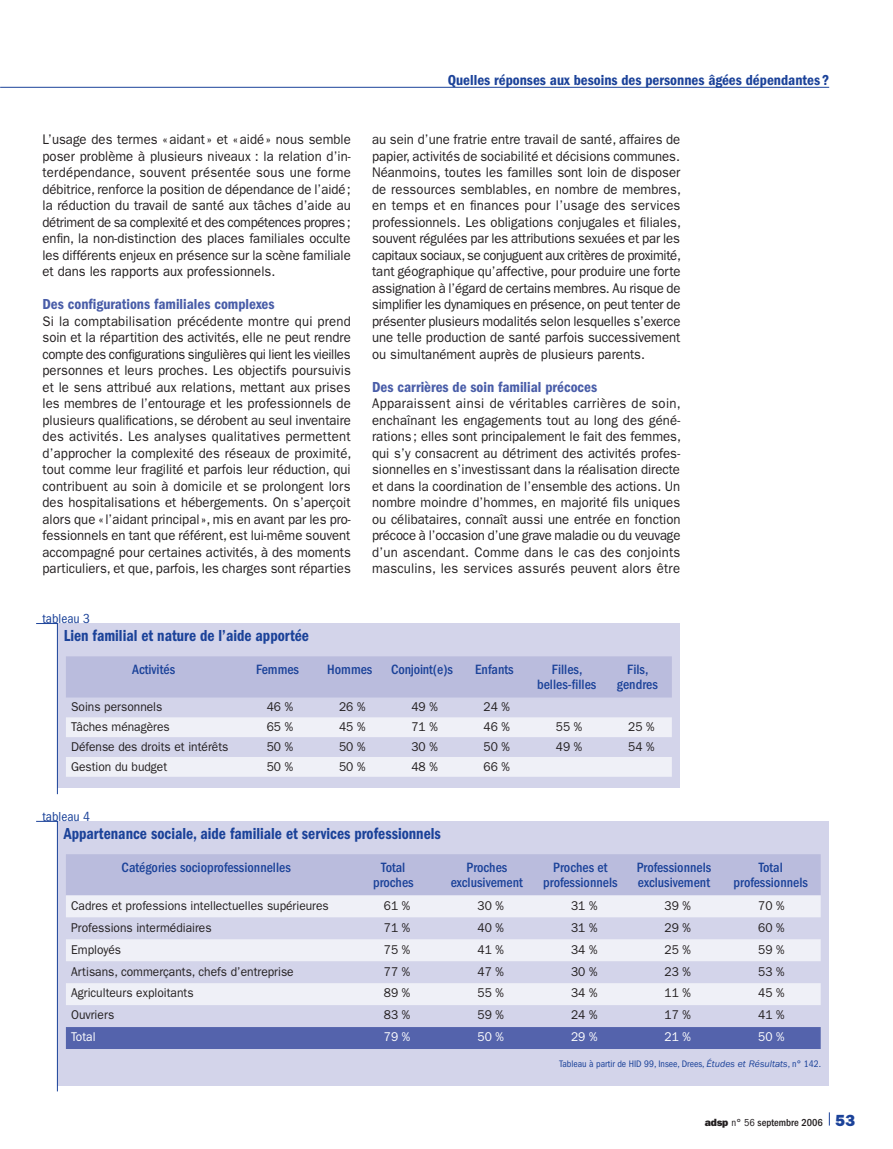
<style>
.page{position:relative;width:893px;height:1149px;background:#fff}
.page>*{position:absolute;margin:0;border:0;box-sizing:border-box;transform-origin:0 0}
.t1{font:16.5px "ITC Franklin Gothic Std Dm Cd";color:#1b4299;scale:.94 1}
.t2{font:15px "ITC Franklin Gothic Std Dm Cd";color:#495da8}
.t3{font:15px "ITC Franklin Gothic Std Dm Cd";color:#1b4299}
.t4{font:13.95px/16.5px "ITC Franklin Gothic Std";color:#231f20;text-align:justify;scale:.94 1}
.t5{font:500 condensed 13.95px/14.5px "ITC Franklin Gothic Std";color:#1b4299;text-align:center}
.t6{font:condensed 13.5px "ITC Franklin Gothic Std";color:#1b4299}
.t7{font:12.75px "ITC Franklin Gothic Std";color:#231f20;scale:.94 1}
.t8{font:12.75px "ITC Franklin Gothic Std";color:#fff;scale:.94 1}
.t9{font:500 condensed 10.5px "ITC Franklin Gothic Std";color:#231f20}
.t10{font:condensed 9.75px "ITC Franklin Gothic Std";color:#1b4299}
.s1{font-style:italic;font-stretch:normal}
.s2{font-family:"ITC Franklin Gothic Std Hvy";font-weight:400;font-stretch:normal}
.s3{font-weight:400}
.s4{font-family:"ITC Franklin Gothic Std Hvy";font-weight:400;font-stretch:normal;font-size:16.2px;color:#1b4299}
</style>
<div class="page">
<hr style="left:0;top:87px;width:829px;height:1px;background:#1b4299">
<svg style="left:829px;top:1112px;width:1px;height:13px"></svg>
<div style="left:57px;top:623px;width:623px;height:165px;background:#d3d4ea"></div>
<svg style="left:36px;top:623px;width:22px;height:171px"></svg>
<div style="left:66px;top:656px;width:606px;height:41px;background:#babcdd"></div>
<svg style="left:66px;top:717px;width:606px;height:59px"></svg>
<div style="left:57px;top:821px;width:772px;height:263px;background:#d3d4ea"></div>
<svg style="left:36px;top:820px;width:22px;height:271px"></svg>
<div style="left:66px;top:854px;width:755px;height:41px;background:#babcdd"></div>
<svg style="left:66px;top:895px;width:755px;height:109px;fill:#eff0f7"></svg>
<div style="left:66px;top:1027px;width:755px;height:21px;background:#5463ac"></div>
<p class="t4" style="left:43px;top:131px;width:330px">L’usage des termes «aidant » et «aidé» nous semble poser problème à plusieurs niveaux : la relation d’in&shy;terdépendance, souvent présentée sous une forme débitrice, renforce la position de dépendance de l’aidé; la réduction du travail de santé aux tâches d’aide au détriment de sa complexité et des compétences propres; enfin, la non-distinction des places familiales occulte les différents enjeux en présence sur la scène familiale et dans les rapports aux professionnels.</p>
<p class="t2" style="left:43px;top:295px;width:234px">Des configurations familiales complexes</p>
<p class="t4" style="left:43px;top:313px;width:330px">Si la comptabilisation précédente montre qui prend soin et la répartition des activités, elle ne peut rendre compte des configurations singulières qui lient les vieilles personnes et leurs proches. Les objectifs poursuivis et le sens attribué aux relations, mettant aux prises les membres de l’entourage et les professionnels de plusieurs qualifications, se dérobent au seul inventaire des activités. Les analyses qualitatives permettent d’approcher la complexité des réseaux de proximité, tout comme leur fragilité et parfois leur réduction, qui contribuent au soin à domicile et se prolongent lors des hospitalisations et hébergements. On s’aperçoit alors que « l’aidant principal », mis en avant par les pro&shy;fessionnels en tant que référent, est lui-même souvent accompagné pour certaines activités, à des moments particuliers, et que, parfois, les charges sont réparties</p>
<p class="t3" style="left:448px;top:71px;width:383px">Quelles réponses aux besoins des personnes âgées dépendantes ?</p>
<p class="t4" style="left:372px;top:131px;width:330px">au sein d’une fratrie entre travail de santé, affaires de papier, activités de sociabilité et décisions communes.<br>Néanmoins, toutes les familles sont loin de disposer de ressources semblables, en nombre de membres, en temps et en finances pour l’usage des services professionnels. Les obligations conjugales et filiales, souvent régulées par les attributions sexuées et par les capitaux sociaux, se conjuguent aux critères de proximité, tant géographique qu’affective, pour produire une forte assignation à l’égard de certains membres. Au risque de simplifier les dynamiques en présence, on peut tenter de présenter plusieurs modalités selon lesquelles s’exerce une telle production de santé parfois successivement ou simultanément auprès de plusieurs parents.</p>
<p class="t2" style="left:372px;top:378px;width:227px">Des carrières de soin familial précoces</p>
<p class="t4" style="left:372px;top:395px;width:330px">Apparaissent ainsi de véritables carrières de soin, enchaînant les engagements tout au long des géné&shy;rations; elles sont principalement le fait des femmes, qui s’y consacrent au détriment des activités profes&shy;sionnelles en s’investissant dans la réalisation directe et dans la coordination de l’ensemble des actions. Un nombre moindre d’hommes, en majorité fils uniques ou célibataires, connaît aussi une entrée en fonction précoce à l’occasion d’une grave maladie ou du veuvage d’un ascendant. Comme dans le cas des conjoints masculins, les services assurés peuvent alors être</p>
<p class="t6" style="left:43px;top:611px;width:49px">tableau 3</p>
<p class="t1" style="left:64px;top:626px;width:262px">Lien familial et nature de l’aide apportée</p>
<p class="t5" style="left:132px;top:662px;width:45px">Activités</p>
<p class="t5" style="left:256px;top:662px;width:44px">Femmes</p>
<p class="t5" style="left:327px;top:662px;width:47px">Hommes</p>
<p class="t5" style="left:391px;top:662px;width:63px">Conjoint(e)s</p>
<p class="t5" style="left:475px;top:662px;width:40px">Enfants</p>
<p class="t5" style="left:537px;top:662px;width:61px">Filles, belles-filles</p>
<p class="t5" style="left:617px;top:662px;width:42px">Fils, gendres</p>
<p class="t7" style="left:71px;top:699px;width:99px">Soins personnels</p>
<p class="t7" style="left:267px;top:699px;width:30px">46 %</p>
<p class="t7" style="left:339px;top:699px;width:30px">26 %</p>
<p class="t7" style="left:411px;top:699px;width:30px">49 %</p>
<p class="t7" style="left:484px;top:699px;width:30px">24 %</p>
<p class="t7" style="left:71px;top:719px;width:106px">Tâches ménagères</p>
<p class="t7" style="left:267px;top:719px;width:30px">65 %</p>
<p class="t7" style="left:339px;top:719px;width:30px">45 %</p>
<p class="t7" style="left:411px;top:719px;width:30px">71 %</p>
<p class="t7" style="left:484px;top:719px;width:30px">46 %</p>
<p class="t7" style="left:556px;top:719px;width:30px">55 %</p>
<p class="t7" style="left:628px;top:719px;width:30px">25 %</p>
<p class="t7" style="left:71px;top:739px;width:169px">Défense des droits et intérêts</p>
<p class="t7" style="left:267px;top:739px;width:30px">50 %</p>
<p class="t7" style="left:339px;top:739px;width:30px">50 %</p>
<p class="t7" style="left:411px;top:739px;width:30px">30 %</p>
<p class="t7" style="left:484px;top:739px;width:30px">50 %</p>
<p class="t7" style="left:556px;top:739px;width:30px">49 %</p>
<p class="t7" style="left:628px;top:739px;width:30px">54 %</p>
<p class="t7" style="left:71px;top:759px;width:104px">Gestion du budget</p>
<p class="t7" style="left:267px;top:759px;width:30px">50 %</p>
<p class="t7" style="left:339px;top:759px;width:30px">50 %</p>
<p class="t7" style="left:411px;top:759px;width:30px">48 %</p>
<p class="t7" style="left:484px;top:759px;width:30px">66 %</p>
<p class="t6" style="left:43px;top:808px;width:49px">tableau 4</p>
<p class="t1" style="left:64px;top:824px;width:403px">Appartenance sociale, aide familiale et services professionnels</p>
<p class="t5" style="left:122px;top:860px;width:171px">Catégories socioprofessionnelles</p>
<p class="t5" style="left:373px;top:860px;width:42px">Total proches</p>
<p class="t5" style="left:451px;top:860px;width:74px">Proches exclusivement</p>
<p class="t5" style="left:543px;top:860px;width:76px">Proches et professionnels</p>
<p class="t5" style="left:637px;top:860px;width:76px;text-align:left">Professionnels exclusivement</p>
<p class="t5" style="left:733px;top:860px;width:73px">Total professionnels-</p>
<p class="t7" style="left:71px;top:897px;width:276px">Cadres et professions intellectuelles supérieures</p>
<p class="t7" style="left:384px;top:897px;width:30px">61 %</p>
<p class="t7" style="left:477px;top:897px;width:30px">30 %</p>
<p class="t7" style="left:571px;top:897px;width:30px">31 %</p>
<p class="t7" style="left:665px;top:897px;width:30px">39 %</p>
<p class="t7" style="left:758px;top:897px;width:30px">70 %</p>
<p class="t7" style="left:71px;top:919px;width:151px">Professions intermédiaires</p>
<p class="t7" style="left:384px;top:919px;width:30px">71 %</p>
<p class="t7" style="left:477px;top:919px;width:30px">40 %</p>
<p class="t7" style="left:571px;top:919px;width:30px">31 %</p>
<p class="t7" style="left:665px;top:919px;width:30px">29 %</p>
<p class="t7" style="left:758px;top:919px;width:30px">60 %</p>
<p class="t7" style="left:71px;top:941px;width:55px">Employés</p>
<p class="t7" style="left:384px;top:941px;width:30px">75 %</p>
<p class="t7" style="left:477px;top:941px;width:30px">41 %</p>
<p class="t7" style="left:571px;top:941px;width:30px">34 %</p>
<p class="t7" style="left:665px;top:941px;width:30px">25 %</p>
<p class="t7" style="left:758px;top:941px;width:30px">59 %</p>
<p class="t7" style="left:71px;top:963px;width:238px">Artisans, commerçants, chefs d’entreprise</p>
<p class="t7" style="left:384px;top:963px;width:30px">77 %</p>
<p class="t7" style="left:477px;top:963px;width:30px">47 %</p>
<p class="t7" style="left:571px;top:963px;width:30px">30 %</p>
<p class="t7" style="left:665px;top:963px;width:30px">23 %</p>
<p class="t7" style="left:758px;top:963px;width:30px">53 %</p>
<p class="t7" style="left:71px;top:985px;width:132px">Agriculteurs exploitants</p>
<p class="t7" style="left:384px;top:985px;width:30px">89 %</p>
<p class="t7" style="left:477px;top:985px;width:30px">55 %</p>
<p class="t7" style="left:571px;top:985px;width:30px">34 %</p>
<p class="t7" style="left:665px;top:985px;width:30px">11 %</p>
<p class="t7" style="left:758px;top:985px;width:30px">45 %</p>
<p class="t7" style="left:71px;top:1007px;width:47px">Ouvriers</p>
<p class="t7" style="left:384px;top:1007px;width:30px">83 %</p>
<p class="t7" style="left:477px;top:1007px;width:30px">59 %</p>
<p class="t7" style="left:571px;top:1007px;width:30px">24 %</p>
<p class="t7" style="left:665px;top:1007px;width:30px">17 %</p>
<p class="t7" style="left:758px;top:1007px;width:30px">41 %</p>
<p class="t8" style="left:71px;top:1029px;width:28px">Total</p>
<p class="t8" style="left:384px;top:1029px;width:30px">79 %</p>
<p class="t8" style="left:477px;top:1029px;width:30px">50 %</p>
<p class="t8" style="left:571px;top:1029px;width:30px">29 %</p>
<p class="t8" style="left:665px;top:1029px;width:30px">21 %</p>
<p class="t8" style="left:758px;top:1029px;width:30px">50 %</p>
<p class="t10" style="left:560px;top:1057px;width:263px">Tableau à partir de HID 99, Insee, Drees, <span class="s1">Études et Résultats</span>, n° 142.</p>
<p class="t9" style="left:705px;top:1115px;width:151px"><span class="s2">adsp</span> <span class="s3">n° 56</span> septembre 2006 <span class="s4">53</span></p>
</div>
